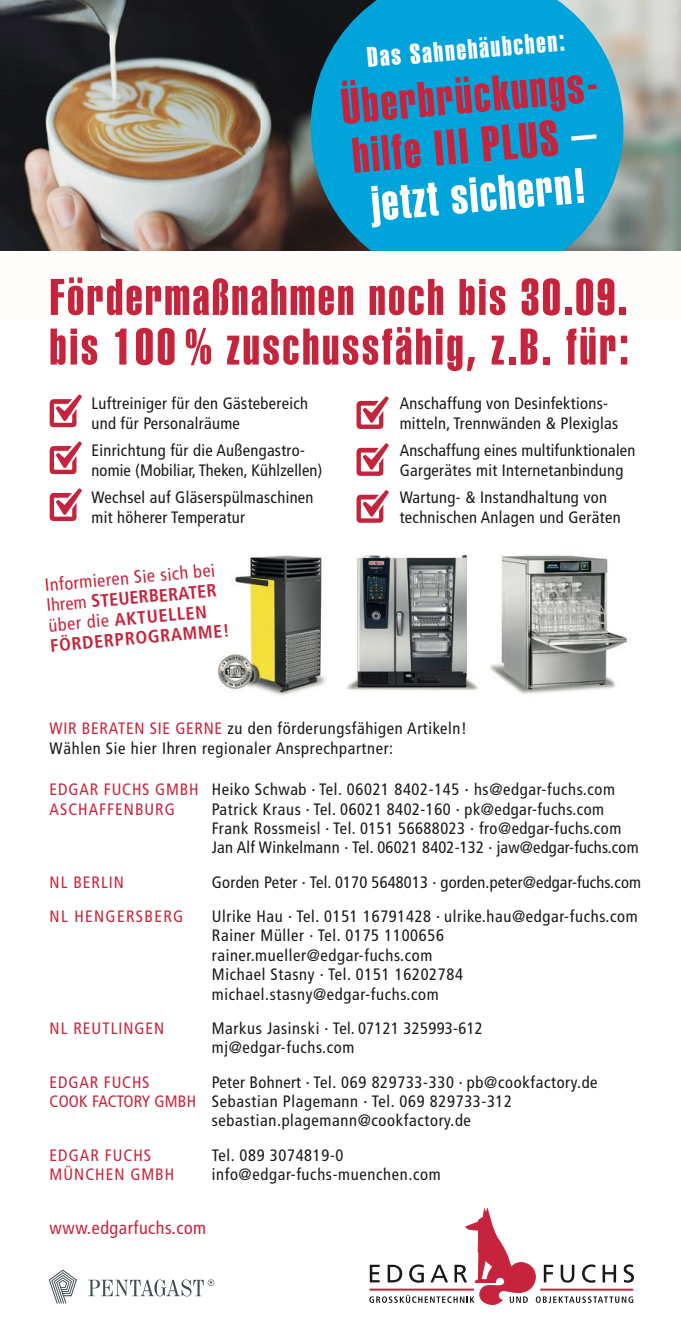
<style>
.page{position:relative;width:681px;height:1344px;background:#fff}
.page>*{position:absolute;margin:0;border:0;box-sizing:border-box;transform-origin:0 0}
.t1{font:50.55px/49.7px "Helvetica Extra Compressed";letter-spacing:.05em;color:#c6243c}
.t2{font:49.2px/49.7px "Helvetica Extra Compressed";color:#c6243c}
.t3{font:27.75px "Helvetica Extra Compressed";color:#fffefd}
.t4{font:700 condensed 18px/20.2px "Frutiger";color:#c6243c}
.t5{font:condensed 18px "Frutiger";letter-spacing:.03em;color:#c6243c}
.t6{font:condensed 16.5px/19.4px "Frutiger";letter-spacing:.03em;color:#1a1818}
.t7{font:condensed 16.5px/19.8px "Frutiger";letter-spacing:.01em;color:#1a1818}
.t8{font:condensed 16.5px "Frutiger";letter-spacing:.06em;color:#c6243c}
.t9{font:condensed 16.5px "Frutiger";letter-spacing:.08em;color:#c6243c}
.s1{color:#fffefd}
.s2{font-weight:400}
.s3{color:#c6243c}
</style>
<div class="page">
<img style="left:347px;top:555px;width:131px;height:136px">
<img style="left:490px;top:555px;width:138px;height:139px">
<img style="left:218px;top:555px;width:108px;height:141px">
<img style="left:0;top:0;width:680px;height:251px">
<svg style="left:303px;top:0;width:327px;height:251px;background:#109ac7"></svg>
<svg style="left:50px;top:394px;width:32px;height:33px"></svg>
<svg style="left:50px;top:441px;width:32px;height:33px"></svg>
<svg style="left:50px;top:488px;width:32px;height:33px"></svg>
<svg style="left:356px;top:396px;width:32px;height:33px"></svg>
<svg style="left:356px;top:443px;width:32px;height:33px"></svg>
<svg style="left:356px;top:490px;width:32px;height:33px"></svg>
<svg style="left:369px;top:1209px;width:264px;height:95px"></svg>
<hr style="left:540px;top:1288px;width:93px;height:2px;background:#c6243c">
<svg style="left:49px;top:1269px;width:28px;height:34px"></svg>
<svg style="left:88px;top:1279px;width:126px;height:17px"></svg>
<h3 class="t3" style="left:366px;top:41px;width:199px;rotate:-5deg">Das Sahnehäubchen:</h3>
<h2 class="t2" style="left:339px;top:82px;width:271px;rotate:-5deg">Überbrückungs&shy;hilfe III PLUS <span class="s1">– jetzt sichern!</span></h2>
<h1 class="t1" style="left:50px;top:272px;width:580px">Fördermaßnahmen noch bis 30.09. bis 100 % zuschussfähig, z.B. für:</h1>
<p class="t6" style="left:91px;top:394px;width:218px;line-height:19.8px">Luftreiniger für den Gästebereich und für Personalräume</p>
<p class="t7" style="left:91px;top:440px;width:232px">Einrichtung für die Außengastro&shy;nomie (Mobiliar, Theken, Kühlzellen)</p>
<p class="t6" style="left:91px;top:487px;width:223px;line-height:19.8px">Wechsel auf Gläserspülmaschinen mit höherer Temperatur</p>
<p class="t4" style="left:44px;top:575px;width:181px;rotate:-5deg"><span class="s2">Informieren Sie sich bei<br>Ihrem</span> STEUERBERATER <span class="s2">über die</span> AKTUELLEN<br>FÖRDERPROGRAMME!</p>
<p class="t6" style="left:399px;top:394px;width:220px;line-height:19.8px">Anschaffung von Desinfektions&shy;mitteln, Trennwänden &amp; Plexiglas</p>
<p class="t7" style="left:399px;top:440px;width:237px">Anschaffung eines multifunktionalen<br>Gargerätes mit Internetanbindung</p>
<p class="t6" style="left:399px;top:487px;width:222px;line-height:19.8px">Wartung- &amp; Instandhaltung von technischen Anlagen und Geräten</p>
<p class="t6" style="left:50px;top:719px;width:418px"><span class="s3">WIR BERATEN SIE GERNE</span> zu den förderungsfähigen Artikeln!<br>Wählen Sie hier Ihren regionaler Ansprechpartner:</p>
<p class="t6" style="left:50px;top:780px;width:566px"><span class="s3">EDGAR FUCHS GMBH</span> Heiko Schwab · Tel. 06021 8402-145 · hs@edgar-fuchs.com<br><span class="s3">ASCHAFFENBURG</span></p>
<p class="t6" style="left:212px;top:799px;width:428px">Patrick Kraus · Tel. 06021 8402-160 · pk@edgar-fuchs.com<br>Frank Rossmeisl · Tel. 0151 56688023 · fro@edgar-fuchs.com<br>Jan Alf Winkelmann · Tel. 06021 8402-132 · jaw@edgar-fuchs.com</p>
<p class="t8" style="left:50px;top:872px;width:76px">NL BERLIN</p>
<p class="t7" style="left:212px;top:872px;width:430px">Gorden Peter · Tel. 0170 5648013 · gorden.peter@edgar-fuchs.com</p>
<p class="t9" style="left:50px;top:907px;width:135px">NL HENGERSBERG</p>
<p class="t6" style="left:212px;top:907px;width:427px">Ulrike Hau · Tel. 0151 16791428 · ulrike.hau@edgar-fuchs.com Rainer Müller · Tel. 0175 1100656 rainer.mueller@edgar-fuchs.com<br>Michael Stasny · Tel. 0151 16202784 michael.stasny@edgar-fuchs.com</p>
<p class="t8" style="left:50px;top:1018px;width:116px">NL REUTLINGEN</p>
<p class="t6" style="left:212px;top:1018px;width:272px">Markus Jasinski · Tel. 07121 325993-612 mj@edgar-fuchs.com</p>
<p class="t8" style="left:50px;top:1072px;width:101px">EDGAR FUCHS</p>
<p class="t6" style="left:212px;top:1072px;width:387px">Peter Bohnert · Tel. 069 829733-330 · pb@cookfactory.de</p>
<p class="t6" style="left:50px;top:1091px;width:464px"><span class="s3">COOK FACTORY GMBH</span> Sebastian Plagemann · Tel. 069 829733-312</p>
<p class="t6" style="left:212px;top:1111px;width:260px">sebastian.plagemann@cookfactory.de</p>
<p class="t8" style="left:50px;top:1145px;width:103px">EDGAR FUCHS</p>
<p class="t6" style="left:212px;top:1145px;width:133px">Tel. 089 3074819-0</p>
<p class="t8" style="left:50px;top:1164px;width:126px">MÜNCHEN GMBH</p>
<p class="t6" style="left:212px;top:1164px;width:230px">info@edgar-fuchs-muenchen.com</p>
<p class="t5" style="left:50px;top:1217px;width:158px">www.edgarfuchs.com</p>
</div>
